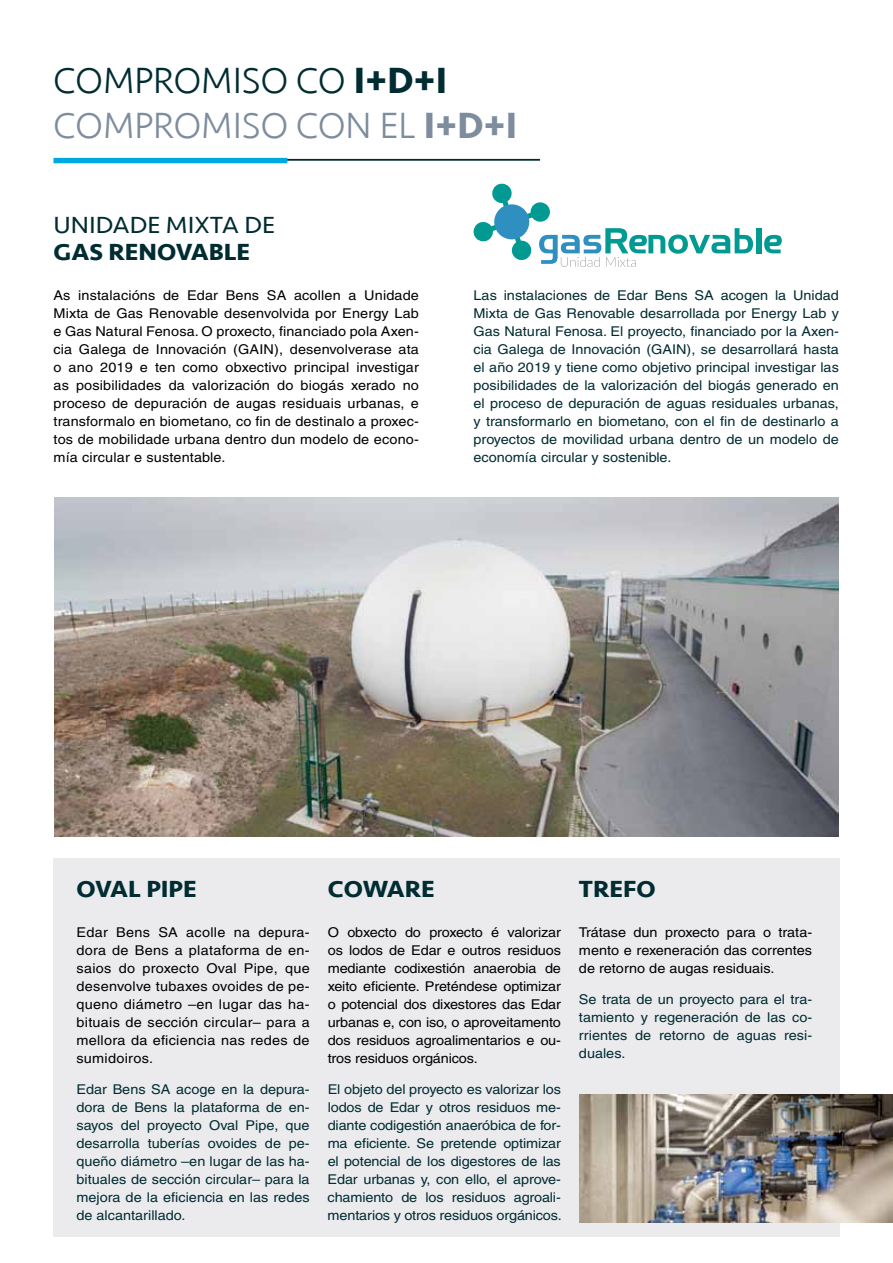
<style>
.page{position:relative;width:893px;height:1263px;background:#fff}
.page>*{position:absolute;margin:0;border:0;box-sizing:border-box;transform-origin:0 0}
.t1{font:300 37.5px/44.7px "Seravek";color:#7d8d9e}
.t2{font:700 24px "Seravek";color:#002c32;scale:1.07 1}
.t3{font:24px "Seravek";color:#002c32;scale:1.07 1}
.t4{font:13.5px/18px "Helvetica";color:#002c32;text-align:justify;scale:1.07 1}
.t5{font:13.5px/18px "Helvetica";letter-spacing:.01em;color:#000;text-align:justify;scale:1.07 1}
.s1{color:#002c32}
.s2{font-weight:700;color:#002c32}
.s3{font-weight:700}
</style>
<div class="page">
<div style="left:53px;top:858px;width:786px;height:378px;background:#ebebee"></div>
<hr style="left:253px;top:159px;width:287px;height:2px;background:#002c32">
<div style="left:53px;top:158px;width:234px;height:5px;background:#00a8e1"></div>
<img style="left:54px;top:497px;width:785px;height:340px">
<img style="left:580px;top:1094px;width:313px;height:128px">
<div style="left:756px;top:228px;width:5px;height:25px;background:#009a93"></div>
<svg style="left:473px;top:183px;width:280px;height:84px"></svg>
<svg style="left:764px;top:235px;width:18px;height:18px"></svg>
<h1 class="t1" style="left:53px;top:59px;width:465px"><span class="s1">COMPROMISO CO</span> <span class="s2">I+D+I<br></span>COMPROMISO CON EL <span class="s3">I+D+I</span></h1>
<h2 class="t3" style="left:53px;top:207px;width:15px">UNIDADE</h2>
<h2 class="t3" style="left:166px;top:207px;width:88px">MIXTA DE</h2>
<h2 class="t2" style="left:53px;top:233px;width:183px">GAS RE NOVABLE</h2>
<p class="t5" style="left:53px;top:286px;width:343px">As instalacións de Edar Bens SA acollen a Unidade Mixta de Gas Renovable desenvolvida por Energy Lab e Gas Natural Fenosa. O proxecto, financiado pola Axen&shy;cia Galega de Innovación (GAIN), desenvolverase ata o ano 2019 e ten como obxectivo principal investigar as posibilidades da valorización do biogás xerado no proceso de depuración de augas residuais urbanas, e transformalo en biometano, co fin de destinalo a proxec&shy;tos de mobilidade urbana dentro dun modelo de econo&shy;mía circular e sustentable.</p>
<p class="t4" style="left:473px;top:287px;width:343px">Las instalaciones de Edar Bens SA acogen la Unidad Mixta de Gas Renovable desarrollada por Energy Lab y Gas Natural Fenosa. El proyecto, financiado por la Axen&shy;cia Galega de Innovación (GAIN), se desarrollará hasta el año 2019 y tiene como objetivo principal investigar las posibilidades de la valorización del biogás generado en el proceso de depuración de aguas residuales urbanas, y transformarlo en biometano, con el fin de destinarlo a proyectos de movilidad urbana dentro de un modelo de economía circular y sostenible.</p>
<h2 class="t2" style="left:77px;top:870px;width:111px">OVAL PIPE</h2>
<p class="t5" style="left:76px;top:923px;width:220px">Edar Bens SA acolle na depura&shy;dora de Bens a plataforma de en&shy;saios do proxecto Oval Pipe, que desenvolve tubaxes ovoides de pe&shy;queno diámetro –en lugar das ha&shy;bituais de sección circular– para a mellora da eficiencia nas redes de sumidoiros.</p>
<p class="t4" style="left:76px;top:1080px;width:219px">Edar Bens SA acoge en la depura&shy;dora de Bens la plataforma de en&shy;sayos del proyecto Oval Pipe, que desarrolla tuberías ovoides de pe&shy;queño diámetro –en lugar de las ha&shy;bituales de sección circular– para la mejora de la eficiencia en las redes de alcantarillado.</p>
<h2 class="t2" style="left:328px;top:870px;width:99px">COWARE</h2>
<p class="t5" style="left:328px;top:923px;width:219px">O obxecto do proxecto é valorizar os lodos de Edar e outros residuos mediante codixestión anaerobia de xeito eficiente. Preténdese optimizar o potencial dos dixestores das Edar urbanas e, con iso, o aproveitamento dos residuos agroalimentarios e ou&shy;tros residuos orgánicos.</p>
<p class="t4" style="left:328px;top:1080px;width:220px">El objeto del proyecto es valorizar los lodos de Edar y otros residuos me&shy;diante codigestión anaeróbica de for&shy;ma eficiente. Se pretende optimizar el potencial de los digestores de las Edar urbanas y, con ello, el aprove&shy;chamiento de los residuos agroali&shy;mentarios y otros residuos orgánicos.</p>
<h2 class="t2" style="left:579px;top:870px;width:73px">TREFO</h2>
<p class="t5" style="left:579px;top:923px;width:219px">Trátase dun proxecto para o trata&shy;mento e rexeneración das correntes de retorno de augas residuais.</p>
<p class="t4" style="left:579px;top:990px;width:219px">Se trata de un proyecto para el tra&shy;tamiento y regeneración de las co&shy;rrientes de retorno de aguas resi&shy;duales.</p>
</div>
